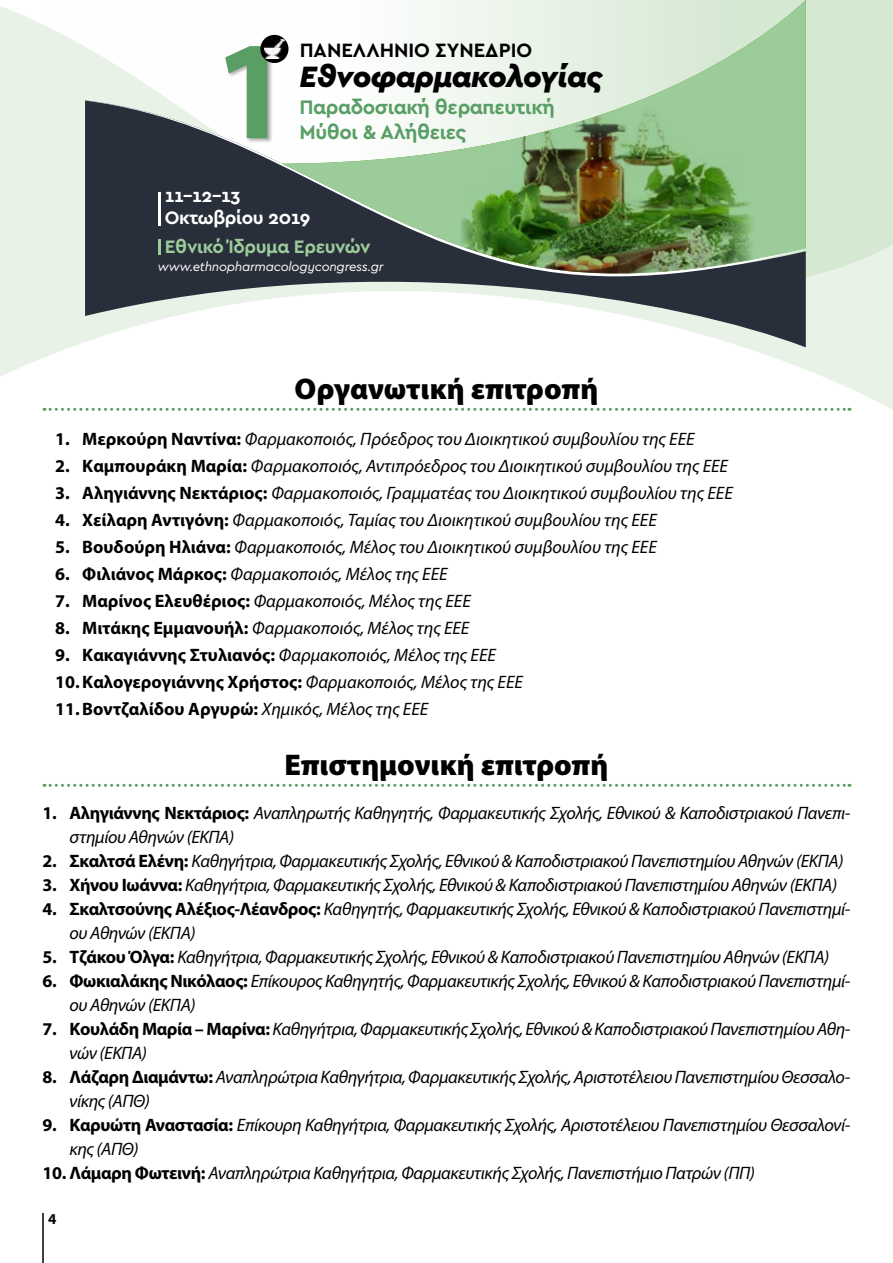
<style>
.page{position:relative;width:893px;height:1263px;background:#fff}
.page>*{position:absolute;margin:0;border:0;box-sizing:border-box;transform-origin:0 0}
.t1{font:italic 900 30.75px "Cera GR";letter-spacing:-.02em;color:#000}
.t2{font:900 30px "Myriad Pro";color:#000}
.t3{font:700 20.55px/24.6px "Cera GR";letter-spacing:-.02em;color:#589e65}
.t4{font:700 20.25px "Cera GR";color:#000}
.t5{font:700 18.9px/21.6px "Cera GR";letter-spacing:-.02em;color:#fff}
.t6{font:700 18.9px "Cera GR";letter-spacing:-.02em;color:#9bcc9a}
.t7{font:italic 18px/24px "Myriad Pro";letter-spacing:-.02em;color:#000}
.t8{font:italic 18px "Myriad Pro";color:#000}
.t9{font:700 18px/27px "Myriad Pro";color:#000}
.t10{font:700 15px "Myriad Pro";color:#000}
.t11{font:italic 13.2px "Cera GR";letter-spacing:-.02em;color:#fff}
.s1{font-weight:700;font-style:normal}
.s2{font-weight:400;font-style:italic}
</style>
<div class="page">
<svg style="left:0;top:0;width:893px;height:410px"></svg>
<svg style="left:892px;top:2px;width:1px;height:408px"></svg>
<hr style="left:43px;top:1213px;width:1px;height:50px;background:#414042">
<svg style="left:85px;top:288px;width:721px;height:59px"></svg>
<svg style="left:85px;top:100px;width:721px;height:188px;background:#3d424d"></svg>
<div style="left:225px;top:45px;width:48px;height:99px;background:#000;opacity:.3"></div>
<svg style="left:225px;top:46px;width:42px;height:92px"></svg>
<svg style="left:260px;top:35px;width:28px;height:28px"></svg>
<img style="left:265px;top:40px;width:17px;height:18px">
<hr style="left:158px;top:240px;width:3px;height:15px;background:#9bcc9a">
<hr style="left:158px;top:192px;width:3px;height:33px;background:#fff">
<svg style="left:282px;top:0;width:524px;height:286px"></svg>
<img style="left:460px;top:105px;width:295px;height:170px">
<svg style="left:44px;top:408px;width:806px;height:3px"></svg>
<svg style="left:44px;top:784px;width:806px;height:3px"></svg>
<p class="t4" style="left:300px;top:39px;width:234px">ΠΑΝΕΛΛΗΝΙΟ ΣΥΝΕΔΡΙΟ</p>
<h1 class="t1" style="left:299px;top:59px;width:305px">Εθνοφαρμακολογίας</h1>
<p class="t3" style="left:299px;top:95px;width:257px">Παραδοσιακή θεραπευτική<br>Μύθοι &amp; Αλήθειες</p>
<p class="t5" style="left:165px;top:185px;width:147px">11-12-13<br>Οκτωβρίου 2019</p>
<p class="t11" style="left:158px;top:260px;width:227px">www.ethnopharmacologycongress.gr</p>
<p class="t6" style="left:165px;top:236px;width:207px">Εθνικό Ίδρυμα Ερευνών</p>
<h2 class="t2" style="left:295px;top:369px;width:305px">Οργανωτική επιτροπή</h2>
<p class="t8" style="left:55px;top:427px;width:641px"><span class="s1">1. Μερκούρη Ναντίνα:</span> Φαρμακοποιός, Πρόεδρος του Διοικητικού συμβουλίου της ΕΕΕ</p>
<p class="t8" style="left:55px;top:454px;width:674px"><span class="s1">2. Καμπουράκη Μαρία:</span> Φαρμακοποιός, Αντιπρόεδρος του Διοικητικού συμβουλίου της ΕΕΕ</p>
<p class="t8" style="left:55px;top:481px;width:679px"><span class="s1">3. Αληγιάννης Νεκτάριος:</span> Φαρμακοποιός, Γραμματέας του Διοικητικού συμβουλίου της ΕΕΕ</p>
<p class="t8" style="left:55px;top:508px;width:603px"><span class="s1">4. Χείλαρη Αντιγόνη:</span> Φαρμακοποιός, Ταμίας του Διοικητικού συμβουλίου της ΕΕΕ</p>
<p class="t8" style="left:55px;top:535px;width:603px"><span class="s1">5. Βουδούρη Ηλιάνα:</span> Φαρμακοποιός, Μέλος του Διοικητικού συμβουλίου της ΕΕΕ</p>
<p class="t8" style="left:55px;top:562px;width:394px"><span class="s1">6. Φιλιάνος Μάρκος:</span> Φαρμακοποιός, Μέλος της ΕΕΕ</p>
<p class="t8" style="left:55px;top:589px;width:417px"><span class="s1">7. Μαρίνος Ελευθέριος:</span> Φαρμακοποιός, Μέλος της ΕΕΕ</p>
<p class="t8" style="left:55px;top:616px;width:416px"><span class="s1">8. Μιτάκης Εμμανουήλ:</span> Φαρμακοποιός, Μέλος της ΕΕΕ</p>
<p class="t9" style="left:55px;top:640px;width:469px">9. Κακαγιάννης Στυλιανός: <span class="s2">Φαρμακοποιός, Μέλος της ΕΕΕ<br></span>10.Καλογερογιάννης Χρήστος: <span class="s2">Φαρμακοποιός, Μέλος της ΕΕΕ<br></span>11.Βοντζαλίδου Αργυρώ: <span class="s2">Χημικός, Μέλος της ΕΕΕ</span></p>
<h2 class="t2" style="left:284px;top:745px;width:326px">Επιστημονική επιτροπή</h2>
<p class="t7" style="left:70px;top:801px;width:782px;text-indent:-27px"><span class="s1">1. Αληγιάννης Νεκτάριος:</span> Αναπληρωτής Καθηγητής, Φαρμακευτικής Σχολής, Εθνικού &amp; Καποδιστριακού Πανεπι&shy;στημίου Αθηνών (ΕΚΠΑ)</p>
<p class="t7" style="left:43px;top:849px;width:802px"><span class="s1">2. Σκαλτσά Ελένη:</span> Καθηγήτρια, Φαρμακευτικής Σχολής, Εθνικού &amp; Καποδιστριακού Πανεπιστημίου Αθηνών (ΕΚΠΑ)</p>
<p class="t7" style="left:43px;top:873px;width:796px"><span class="s1">3. Χήνου Ιωάννα:</span> Καθηγήτρια, Φαρμακευτικής Σχολής, Εθνικού &amp; Καποδιστριακού Πανεπιστημίου Αθηνών (ΕΚΠΑ)</p>
<p class="t7" style="left:70px;top:897px;width:782px;text-indent:-27px"><span class="s1">4. Σκαλτσούνης Αλέξιος-Λέανδρος:</span> Καθηγητής, Φαρμακευτικής Σχολής, Εθνικού &amp; Καποδιστριακού Πανεπιστημί&shy;ου Αθηνών (ΕΚΠΑ)</p>
<p class="t7" style="left:43px;top:945px;width:788px"><span class="s1">5. Τζάκου Όλγα:</span> Καθηγήτρια, Φαρμακευτικής Σχολής, Εθνικού &amp; Καποδιστριακού Πανεπιστημίου Αθηνών (ΕΚΠΑ)</p>
<p class="t7" style="left:70px;top:969px;width:782px;text-indent:-27px"><span class="s1">6. Φωκιαλάκης Νικόλαος:</span> Επίκουρος Καθηγητής, Φαρμακευτικής Σχολής, Εθνικού &amp; Καποδιστριακού Πανεπιστημί&shy;ου Αθηνών (ΕΚΠΑ)</p>
<p class="t7" style="left:70px;top:1017px;width:782px;text-indent:-27px"><span class="s1">7. Κουλάδη Μαρία – Μαρίνα:</span> Καθηγήτρια, Φαρμακευτικής Σχολής, Εθνικού &amp; Καποδιστριακού Πανεπιστημίου Αθη&shy;νών (ΕΚΠΑ)</p>
<p class="t7" style="left:70px;top:1065px;width:782px;text-indent:-27px"><span class="s1">8. Λάζαρη Διαμάντω:</span> Αναπληρώτρια Καθηγήτρια, Φαρμακευτικής Σχολής, Αριστοτέλειου Πανεπιστημίου Θεσσαλο&shy;νίκης (ΑΠΘ)</p>
<p class="t7" style="left:70px;top:1113px;width:782px;text-indent:-27px"><span class="s1">9. Καρυώτη Αναστασία:</span> Επίκουρη Καθηγήτρια, Φαρμακευτικής Σχολής, Αριστοτέλειου Πανεπιστημίου Θεσσαλονί&shy;κης (ΑΠΘ)</p>
<p class="t7" style="left:43px;top:1161px;width:714px"><span class="s1">10. Λάμαρη Φωτεινή:</span> Αναπληρώτρια Καθηγήτρια, Φαρμακευτικής Σχολής, Πανεπιστήμιο Πατρών (ΠΠ)</p>
<p class="t10" style="left:48px;top:1210px;width:10px">4</p>
</div>
